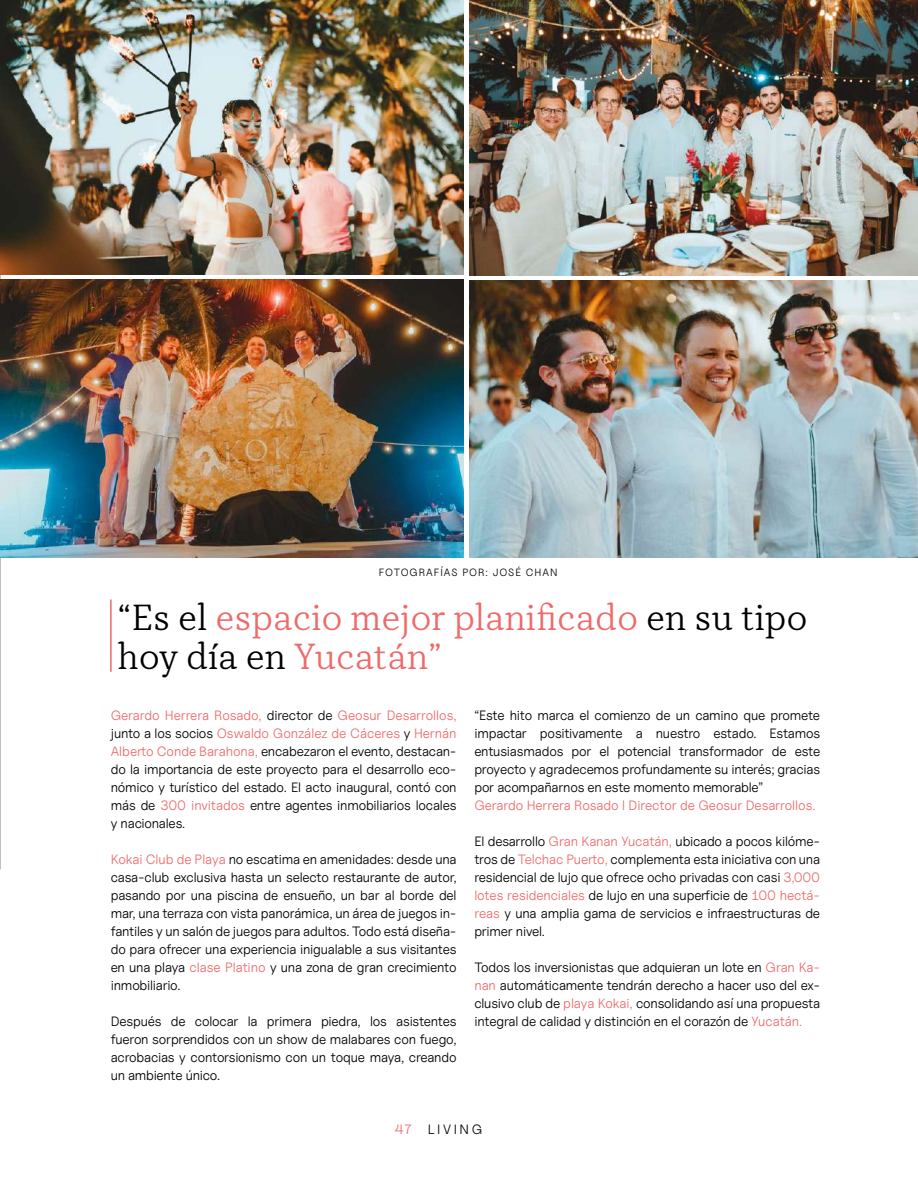
<style>
.page{position:relative;width:918px;height:1188px;background:#fff}
.page>*{position:absolute;margin:0;border:0;box-sizing:border-box;transform-origin:0 0}
.t1{font:300 36px/39px "TT Tricks";color:#ed6b6a}
.t2{font:13.5px/18px "Uncut Sans Book";letter-spacing:-.015em;color:#000;text-align:justify}
.t3{font:13.5px "Uncut Sans Book";letter-spacing:-.005em;color:#ed6b6a}
.t4{font:13.5px "Uncut Sans Book";letter-spacing:.19em;color:#000}
.t5{font:10.5px "Uncut Sans Book";letter-spacing:.09em;color:#000}
.s1{color:#000}
.s2{color:#ed6b6a}
</style>
<div class="page">
<img style="left:0;top:0;width:464px;height:275px">
<img style="left:469px;top:0;width:449px;height:276px">
<img style="left:0;top:280px;width:464px;height:277px">
<img style="left:469px;top:281px;width:449px;height:277px">
<hr style="left:110px;top:600px;width:2px;height:72px;background:#ed6b6a">
<p class="t5" style="left:379px;top:566px;width:180px">FOTOGRAFÍAS POR: JOSÉ CHAN</p>
<h1 class="t1" style="left:118px;top:598px;width:692px"><span class="s1">“Es el</span> espacio mejor planificado <span class="s1">en su tipo hoy día en</span> Yucatán”</h1>
<p class="t2" style="left:111px;top:707px;width:347px"><span class="s2">Gerardo Herrera Rosado,</span> director de <span class="s2">Geosur Desarrollos, </span>junto a los socios <span class="s2">Oswaldo González de Cáceres</span> y <span class="s2">Hernán Alberto Conde Barahona,</span> encabezaron el evento, destacan&shy;do la importancia de este proyecto para el desarrollo eco&shy;nómico y turístico del estado. El acto inaugural, contó con más de <span class="s2">300 invitados</span> entre agentes inmobiliarios locales y nacionales.</p>
<p class="t2" style="left:111px;top:851px;width:347px"><span class="s2">Kokai Club de Playa</span> no escatima en amenidades: desde una casa-club exclusiva hasta un selecto restaurante de autor, pasando por una piscina de ensueño, un bar al borde del mar, una terraza con vista panorámica, un área de juegos in&shy;fantiles y un salón de juegos para adultos. Todo está diseña&shy;do para ofrecer una experiencia inigualable a sus visitantes en una playa <span class="s2">clase Platino</span> y una zona de gran crecimiento inmobiliario.</p>
<p class="t2" style="left:111px;top:1013px;width:347px">Después de colocar la primera piedra, los asistentes fueron sorprendidos con un show de malabares con fuego, acrobacias y contorsionismo con un toque maya, creando un ambiente único.</p>
<p class="t2" style="left:474px;top:707px;width:347px">“Este hito marca el comienzo de un camino que promete impactar positivamente a nuestro estado. Estamos entusiasmados por el potencial transformador de este proyecto y agradecemos profundamente su interés; gracias por acompañarnos en este momento memorable”</p>
<p class="t3" style="left:474px;top:797px;width:343px">Gerardo Herrera Rosado l Director de Geosur Desarrollos.</p>
<p class="t2" style="left:474px;top:833px;width:347px">El desarrollo <span class="s2">Gran Kanan Yucatán,</span> ubicado a pocos kilóme&shy;tros de <span class="s2">Telchac Puerto,</span> complementa esta iniciativa con una residencial de lujo que ofrece ocho privadas con casi <span class="s2">3,000 lotes residenciales</span> de lujo en una superficie de <span class="s2">100 hectá&shy;reas</span> y una amplia gama de servicios e infraestructuras de primer nivel.</p>
<p class="t2" style="left:474px;top:959px;width:347px">Todos los inversionistas que adquieran un lote en <span class="s2">Gran Ka&shy;nan</span> automáticamente tendrán derecho a hacer uso del ex&shy;clusivo club de <span class="s2">playa Kokai,</span> consolidando así una propuesta integral de calidad y distinción en el corazón de <span class="s2">Yucatán.</span></p>
<p class="t4" style="left:394px;top:1121px;width:89px"><span class="s2">47</span> LIVING</p>
</div>
